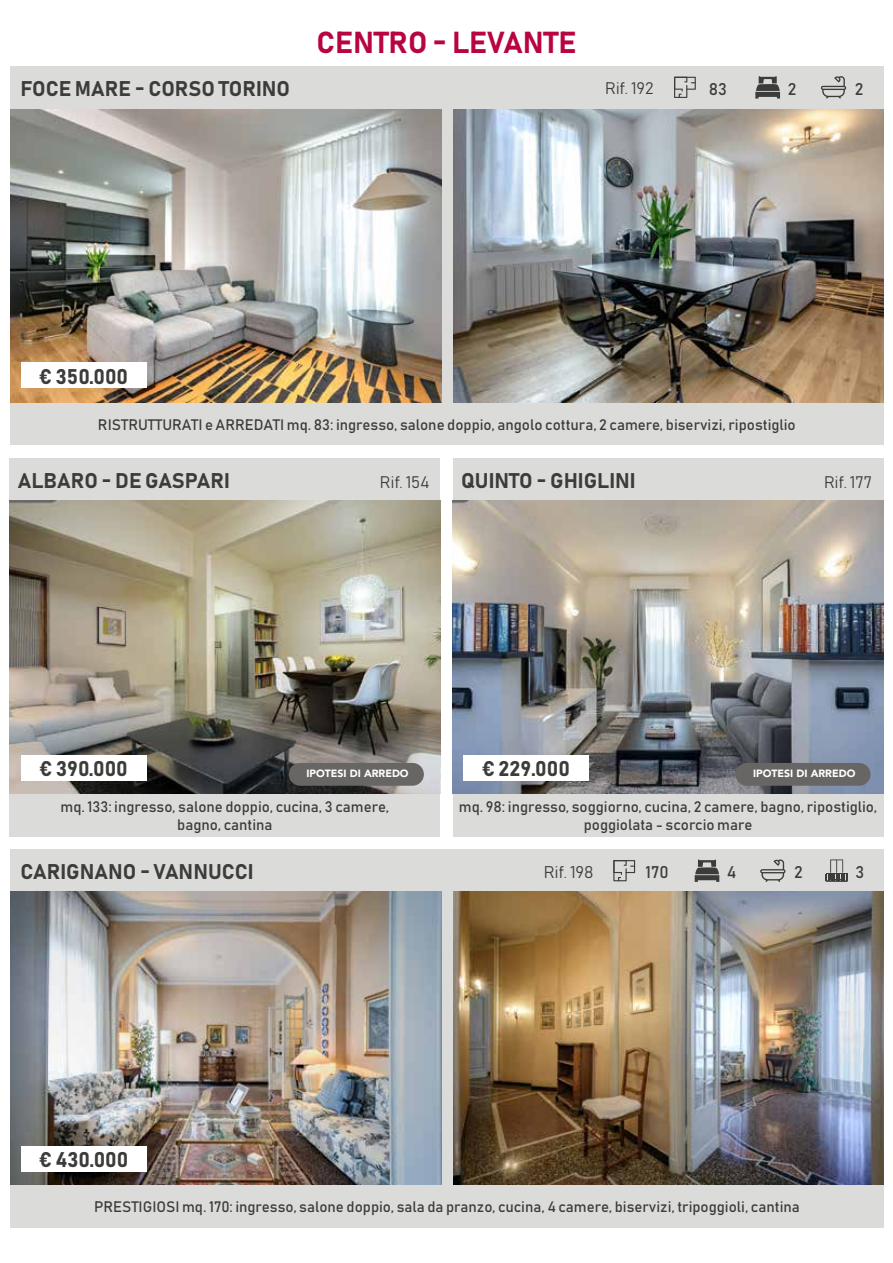
<style>
.page{position:relative;width:893px;height:1263px;background:#fff}
.page>*{position:absolute;margin:0;border:0;box-sizing:border-box;transform-origin:0 0}
.t1{font:30px "Bahnschrift";color:#b80442}
.t2{font:21px "Bahnschrift";color:#3c3c3b}
.t3{font:16.8px "Bahnschrift";color:#3c3c3b}
.t4{font:16.5px "Bahnschrift";color:#3c3c3b}
.t5{font:15px/18px "Bahnschrift";color:#3c3c3b;text-align:center}
.t6{font:900 10.5px "Avenir";color:#fff}
</style>
<div class="page">
<div style="left:10px;top:67px;width:873px;height:378px;background:#dbdbda"></div>
<img style="left:10px;top:109px;width:431px;height:293px">
<img style="left:453px;top:109px;width:430px;height:293px">
<div style="left:9px;top:458px;width:431px;height:378px;background:#dbdbda"></div>
<img style="left:9px;top:501px;width:431px;height:293px">
<div style="left:453px;top:458px;width:430px;height:378px;background:#dbdbda"></div>
<img style="left:453px;top:501px;width:430px;height:293px">
<div style="left:10px;top:849px;width:873px;height:378px;background:#dbdbda"></div>
<img style="left:10px;top:892px;width:431px;height:293px">
<img style="left:453px;top:892px;width:430px;height:293px">
<svg style="left:826px;top:859px;width:22px;height:23px"></svg>
<svg style="left:760px;top:859px;width:26px;height:23px"></svg>
<svg style="left:695px;top:859px;width:24px;height:23px"></svg>
<svg style="left:613px;top:860px;width:22px;height:21px"></svg>
<div style="left:21px;top:363px;width:125px;height:25px;background:#fff"></div>
<div style="left:21px;top:755px;width:125px;height:26px;background:#fff"></div>
<div style="left:463px;top:755px;width:125px;height:26px;background:#fff"></div>
<div style="left:21px;top:1146px;width:125px;height:26px;background:#fff"></div>
<div style="left:289px;top:763px;width:135px;height:23px;background:#676665;border-radius:11px"></div>
<div style="left:735px;top:763px;width:135px;height:23px;background:#676665;border-radius:11px"></div>
<svg style="left:821px;top:76px;width:25px;height:23px"></svg>
<svg style="left:755px;top:76px;width:25px;height:23px"></svg>
<svg style="left:674px;top:77px;width:22px;height:21px"></svg>
<h2 class="t2" style="left:21px;top:76px;width:271px">FOCE MARE - CORSO TORINO</h2>
<h1 class="t1" style="left:317px;top:23px;width:261px">CENTRO - LEVANTE</h1>
<p class="t4" style="left:605px;top:78px;width:50px">Rif. 192</p>
<p class="t3" style="left:709px;top:78px;width:20px">83</p>
<p class="t3" style="left:788px;top:79px;width:10px">2</p>
<p class="t3" style="left:855px;top:79px;width:10px">2</p>
<h2 class="t2" style="left:39px;top:363px;width:91px">€ 350.000</h2>
<p class="t5" style="left:98px;top:415px;width:699px">RISTRUTTURATI e ARREDATI mq. 83: ingresso, salone doppio, angolo cottura, 2 camere, biservizi, ripostiglio</p>
<h2 class="t2" style="left:18px;top:467px;width:213px">ALBARO - DE GASPARI</h2>
<p class="t4" style="left:380px;top:471px;width:51px">Rif. 154</p>
<h2 class="t2" style="left:461px;top:467px;width:176px">QUINTO - GHIGLINI</h2>
<p class="t4" style="left:824px;top:471px;width:49px">Rif. 177</p>
<h2 class="t2" style="left:39px;top:756px;width:90px">€ 390.000</h2>
<h2 class="t2" style="left:482px;top:756px;width:90px">€ 229.000</h2>
<p class="t6" style="left:306px;top:765px;width:104px">IPOTESI DI ARREDO</p>
<p class="t6" style="left:753px;top:765px;width:104px">IPOTESI DI ARREDO</p>
<p class="t5" style="left:61px;top:797px;width:330px">mq. 133: ingresso, salone doppio, cucina, 3 camere, bagno, cantina</p>
<p class="t5" style="left:459px;top:797px;width:420px">mq. 98: ingresso, soggiorno, cucina, 2 camere, bagno, ripostiglio, poggiolata - scorcio mare</p>
<h2 class="t2" style="left:21px;top:858px;width:235px">CARIGNANO - VANNUCCI</h2>
<p class="t3" style="left:544px;top:861px;width:51px">Rif. 198</p>
<p class="t3" style="left:646px;top:861px;width:25px">170</p>
<p class="t3" style="left:727px;top:862px;width:11px">4</p>
<p class="t3" style="left:794px;top:862px;width:10px">2</p>
<p class="t3" style="left:855px;top:862px;width:10px">3</p>
<h2 class="t2" style="left:39px;top:1147px;width:91px">€ 430.000</h2>
<p class="t5" style="left:94px;top:1197px;width:707px">PRESTIGIOSI mq. 170: ingresso, salone doppio, sala da pranzo, cucina, 4 camere, biservizi, tripoggioli, cantina</p>
</div>
